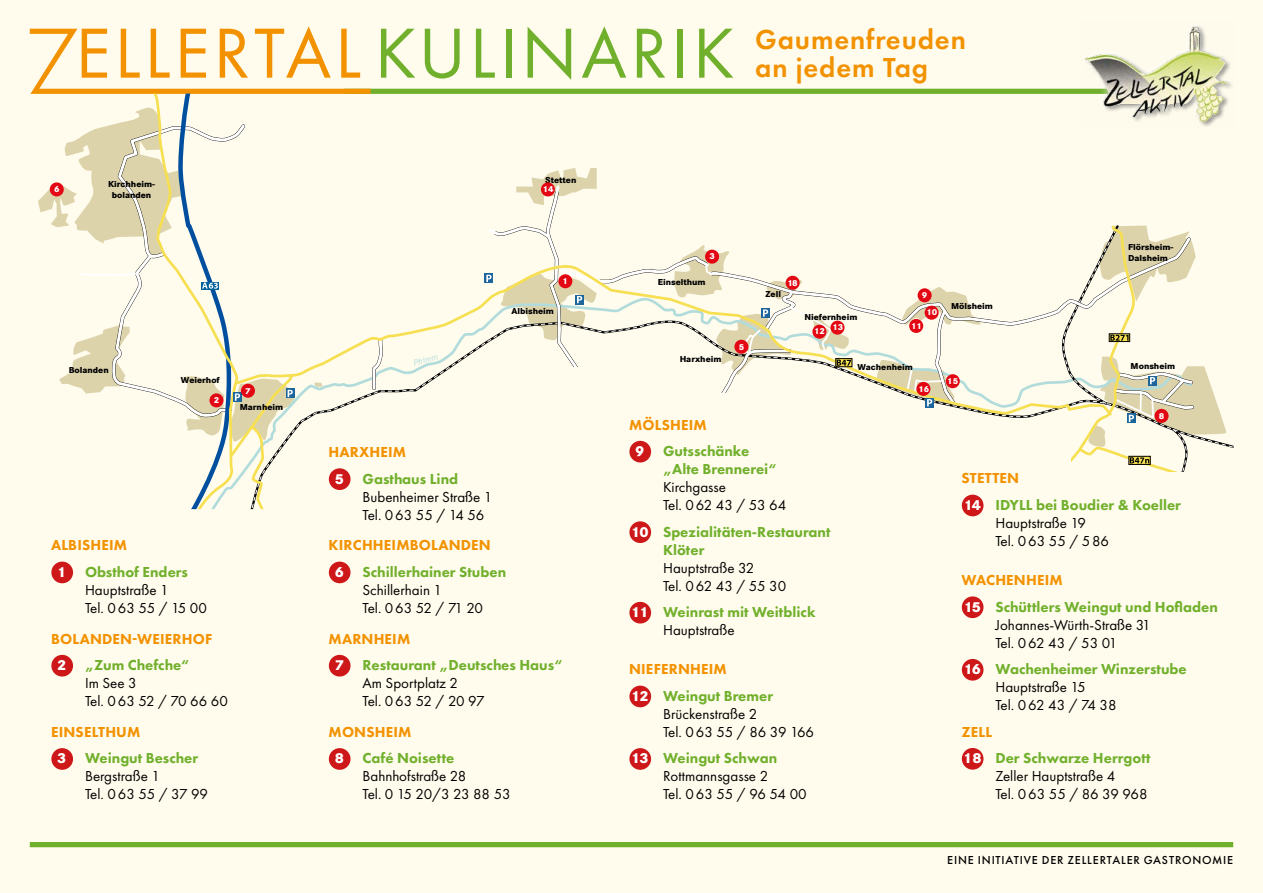
<style>
.page{position:relative;width:1263px;height:893px;background:#fffced}
.page>*{position:absolute;margin:0;border:0;box-sizing:border-box;transform-origin:0 0}
.t1{font:73.35px "Futura PT";letter-spacing:.05em;color:#71b02c}
.t2{font:600 28.5px "Futura PT";letter-spacing:.03em;color:#f39200}
.t3{font:15px/18px "Futura PT";color:#000}
.t4{font:800 15px/26.5px "Futura PT";color:#71b02c}
.t5{font:800 15px/26.5px "Futura PT";letter-spacing:.01em;color:#f39200}
.t6{font:500 12px "Futura PT";letter-spacing:.07em;color:#000}
.t7{font:800 9px/10.8px "Corporate S Pro";color:#000}
.t8{font:800 9px "Corporate S Pro";color:#fff}
.t9{font:italic 9px "Corporate S";color:#b2dcdc}
.s1{color:#f39200}
.s2{font-family:"Corporate S Pro";color:#fff}
.s3{color:#71b02c}
.s4{font-weight:400;color:#000}
.s5{font-family:"Corporate S Pro";font-weight:800;color:#fff}
.s6{font-weight:800;color:#71b02c}
</style>
<div class="page">
<div style="left:30px;top:842px;width:1203px;height:5px;background:#71b02c"></div>
<div style="left:344px;top:89px;width:793px;height:5px;background:#71b02c"></div>
<div style="left:1078px;top:19px;width:157px;height:110px;background:#fefbec"></div>
<img style="left:1081px;top:26px;width:151px;height:100px">
<svg style="left:386px;top:273px;width:100px;height:120px"></svg>
<div style="left:485px;top:274px;width:8px;height:9px;background:#1c659d"></div>
<svg style="left:486px;top:168px;width:741px;height:341px"></svg>
<svg style="left:30px;top:29px;width:356px;height:480px"></svg>
<div style="left:558px;top:274px;width:14px;height:14px;background:#e30613;border-radius:50%"></div>
<div style="left:209px;top:393px;width:14px;height:14px;background:#e30613;border-radius:50%"></div>
<div style="left:705px;top:250px;width:14px;height:14px;background:#e30613;border-radius:50%"></div>
<div style="left:734px;top:340px;width:14px;height:14px;background:#e30613;border-radius:50%"></div>
<div style="left:50px;top:182px;width:14px;height:14px;background:#e30613;border-radius:50%"></div>
<div style="left:241px;top:384px;width:14px;height:14px;background:#e30613;border-radius:50%"></div>
<div style="left:1154px;top:409px;width:14px;height:14px;background:#e30613;border-radius:50%"></div>
<div style="left:925px;top:306px;width:14px;height:14px;background:#e30613;border-radius:50%"></div>
<div style="left:830px;top:321px;width:14px;height:14px;background:#e30613;border-radius:50%"></div>
<div style="left:541px;top:182px;width:14px;height:14px;background:#e30613;border-radius:50%"></div>
<div style="left:553px;top:393px;width:196px;height:159px;background:#fffced"></div>
<div style="left:556px;top:368px;width:64px;height:41px;background:#fffced"></div>
<div style="left:946px;top:374px;width:14px;height:14px;background:#e30613;border-radius:50%"></div>
<div style="left:918px;top:288px;width:14px;height:14px;background:#e30613;border-radius:50%"></div>
<div style="left:812px;top:325px;width:14px;height:14px;background:#e30613;border-radius:50%"></div>
<div style="left:909px;top:319px;width:14px;height:14px;background:#e30613;border-radius:50%"></div>
<div style="left:916px;top:382px;width:14px;height:14px;background:#e30613;border-radius:50%"></div>
<div style="left:1003px;top:472px;width:196px;height:159px;background:#fffced"></div>
<div style="left:1007px;top:446px;width:63px;height:42px;background:#fffced"></div>
<div style="left:786px;top:276px;width:14px;height:14px;background:#e30613;border-radius:50%"></div>
<div style="left:51px;top:562px;width:22px;height:21px;background:#cd1719;border-radius:50%"></div>
<div style="left:51px;top:655px;width:22px;height:21px;background:#cd1719;border-radius:50%"></div>
<div style="left:51px;top:748px;width:22px;height:22px;background:#cd1719;border-radius:50%"></div>
<div style="left:329px;top:468px;width:21px;height:22px;background:#cd1719;border-radius:50%"></div>
<div style="left:329px;top:562px;width:21px;height:21px;background:#cd1719;border-radius:50%"></div>
<div style="left:329px;top:655px;width:21px;height:21px;background:#cd1719;border-radius:50%"></div>
<div style="left:329px;top:748px;width:21px;height:22px;background:#cd1719;border-radius:50%"></div>
<div style="left:629px;top:441px;width:22px;height:21px;background:#cd1719;border-radius:50%"></div>
<div style="left:629px;top:521px;width:22px;height:22px;background:#cd1719;border-radius:50%"></div>
<div style="left:629px;top:602px;width:22px;height:21px;background:#cd1719;border-radius:50%"></div>
<div style="left:629px;top:686px;width:22px;height:21px;background:#cd1719;border-radius:50%"></div>
<div style="left:629px;top:748px;width:22px;height:22px;background:#cd1719;border-radius:50%"></div>
<div style="left:962px;top:495px;width:21px;height:21px;background:#cd1719;border-radius:50%"></div>
<div style="left:962px;top:596px;width:21px;height:22px;background:#cd1719;border-radius:50%"></div>
<div style="left:962px;top:659px;width:21px;height:22px;background:#cd1719;border-radius:50%"></div>
<div style="left:962px;top:748px;width:21px;height:22px;background:#cd1719;border-radius:50%"></div>
<h1 class="t1" style="left:75px;top:10px;width:661px"><span class="s1">ELLERTAL</span> KULINARIK</h1>
<h2 class="t2" style="left:755px;top:21px;width:212px">Gaumenfreuden</h2>
<h2 class="t2" style="left:755px;top:50px;width:174px">an jedem Tag</h2>
<p class="t8" style="left:54px;top:182px;width:7px">6</p>
<p class="t7" style="left:108px;top:178px;width:48px;text-align:center">Kirchheim&shy;bolanden</p>
<p class="t7" style="left:69px;top:364px;width:41px">Bolanden</p>
<p class="t7" style="left:181px;top:374px;width:40px">Weierhof</p>
<p class="t8" style="left:214px;top:393px;width:7px">2</p>
<p class="t8" style="left:245px;top:383px;width:7px">7</p>
<p class="t7" style="left:240px;top:401px;width:45px">Marnheim</p>
<p class="t9" style="left:412px;top:358px;width:27px;rotate:-17deg">Pfrimm</p>
<p class="t7" style="left:545px;top:174px;width:33px">Stetten</p>
<p class="t8" style="left:543px;top:182px;width:12px">14</p>
<p class="t7" style="left:511px;top:305px;width:44px">Albisheim</p>
<p class="t8" style="left:563px;top:274px;width:7px">1</p>
<p class="t8" style="left:709px;top:249px;width:7px">3</p>
<p class="t7" style="left:658px;top:276px;width:49px">Einselthum</p>
<p class="t7" style="left:680px;top:353px;width:43px">Harxheim</p>
<p class="t8" style="left:739px;top:339px;width:7px">5</p>
<p class="t7" style="left:765px;top:288px;width:17px">Zell</p>
<p class="t8" style="left:787px;top:275px;width:12px">18</p>
<p class="t7" style="left:804px;top:310px;width:55px">Niefernheim</p>
<p class="t8" style="left:814px;top:324px;width:12px">12</p>
<p class="t8" style="left:832px;top:320px;width:12px">13</p>
<p class="t8" style="left:922px;top:288px;width:7px">9</p>
<p class="t8" style="left:926px;top:305px;width:12px">10</p>
<p class="t8" style="left:911px;top:318px;width:12px">11</p>
<p class="t7" style="left:951px;top:300px;width:43px">Mölsheim</p>
<p class="t7" style="left:1128px;top:241px;width:47px">Flörsheim-<br>Dalsheim</p>
<p class="t7" style="left:857px;top:361px;width:57px">Wachenheim</p>
<p class="t7" style="left:1130px;top:359px;width:46px">Monsheim</p>
<p class="t8" style="left:918px;top:381px;width:12px">16</p>
<p class="t8" style="left:947px;top:374px;width:12px">15</p>
<p class="t4" style="left:57px;top:532px;width:132px;text-indent:-6px"><span class="s1">ALBISHEIM<br></span><span class="s2">1</span> Obsthof Enders</p>
<p class="t3" style="left:85px;top:581px;width:123px">Hauptstraße 1<br>Tel. 063 55 / 15 00</p>
<p class="t5" style="left:57px;top:625px;width:157px;text-indent:-6px">BOLANDEN-WEIERHOF<br><span class="s2">2</span> <span class="s3">„Zum Chefche“</span></p>
<p class="t3" style="left:85px;top:674px;width:144px">Im See 3<br>Tel. 063 52 / 70 66 60</p>
<p class="t4" style="left:57px;top:718px;width:142px;text-indent:-6px"><span class="s1">EINSELTHUM<br></span><span class="s2">3</span> Weingut Bescher</p>
<p class="t3" style="left:85px;top:767px;width:125px">Bergstraße 1<br>Tel. 063 55 / 37 99</p>
<p class="t4" style="left:335px;top:439px;width:125px;text-indent:-6px"><span class="s1">HARXHEIM<br></span><span class="s2">5</span> Gasthaus Lind</p>
<p class="t3" style="left:362px;top:488px;width:131px">Bubenheimer Straße 1<br>Tel. 063 55 / 14 56</p>
<p class="t4" style="left:335px;top:532px;width:173px;text-indent:-6px"><span class="s1">KIRCHHEIMBOLANDEN<br></span><span class="s2">6</span> Schillerhainer Stuben</p>
<p class="t3" style="left:362px;top:581px;width:122px">Schillerhain 1<br>Tel. 063 52 / 71 20</p>
<p class="t4" style="left:335px;top:625px;width:229px;text-indent:-6px"><span class="s1">MARNHEIM<br></span><span class="s2">7</span> Restaurant „Deutsches Haus“</p>
<p class="t3" style="left:362px;top:674px;width:124px">Am Sportplatz 2<br>Tel. 063 52 / 20 97</p>
<p class="t4" style="left:335px;top:718px;width:121px;text-indent:-6px"><span class="s1">MONSHEIM<br></span><span class="s2">8</span> Café Noisette</p>
<p class="t3" style="left:362px;top:767px;width:150px">Bahnhofstraße 28<br>Tel. 0 15 20/3 23 88 53</p>
<p class="t4" style="left:635px;top:411px;width:115px;text-indent:-6px"><span class="s1">MÖLSHEIM<br></span><span class="s2">9</span> Gutsschänke</p>
<p class="t4" style="left:663px;top:456px;width:115px">„Alte Brennerei“</p>
<p class="t3" style="left:663px;top:478px;width:125px">Kirchgasse<br>Tel. 062 43 / 53 64</p>
<p class="t4" style="left:663px;top:522px;width:169px;line-height:18px;text-indent:-32px"><span class="s2">10</span> Spezialitäten-Restaurant<br>Klöter</p>
<p class="t3" style="left:663px;top:559px;width:125px">Hauptstraße 32<br>Tel. 062 43 / 55 30</p>
<p class="t4" style="left:663px;top:603px;width:154px;line-height:18px;text-indent:-32px"><span class="s2">11</span> Weinrast mit Weitblick<br><span class="s4">Hauptstraße</span></p>
<p class="t4" style="left:629px;top:656px;width:145px"><span class="s1">NIEFERNHEIM<br></span><span class="s2">12</span> Weingut Bremer</p>
<p class="t3" style="left:663px;top:705px;width:152px">Brückenstraße 2<br>Tel. 063 55 / 86 39 166</p>
<p class="t3" style="left:663px;top:749px;width:145px;text-indent:-32px"><span class="s5">13</span> <span class="s6">Weingut Schwan<br></span>Rottmannsgasse 2<br>Tel. 063 55 / 96 54 00</p>
<p class="t8" style="left:1159px;top:408px;width:7px">8</p>
<p class="t4" style="left:961px;top:465px;width:221px"><span class="s1">STETTEN<br></span><span class="s2">14</span> IDYLL bei Boudier &amp; Koeller</p>
<p class="t3" style="left:995px;top:514px;width:115px">Hauptstraße 19<br>Tel. 063 55 / 586</p>
<p class="t4" style="left:961px;top:567px;width:258px"><span class="s1">WACHENHEIM<br></span><span class="s2">15</span> Schüttlers Weingut und Hofladen</p>
<p class="t3" style="left:995px;top:616px;width:157px">Johannes-Würth-Straße 31<br>Tel. 062 43 / 53 01</p>
<p class="t3" style="left:995px;top:660px;width:193px;text-indent:-32px"><span class="s5">16</span> <span class="s6">Wachenheimer Winzerstube<br></span>Hauptstraße 15<br>Tel. 062 43 / 74 38</p>
<p class="t4" style="left:961px;top:718px;width:191px"><span class="s1">ZELL<br></span><span class="s2">18</span> Der Schwarze Herrgott</p>
<p class="t3" style="left:995px;top:767px;width:154px">Zeller Hauptstraße 4<br>Tel. 063 55 / 86 39 968</p>
<p class="t6" style="left:947px;top:853px;width:287px">EINE INITIATIVE DER ZELLERTALER GASTRONOMIE</p>
</div>
